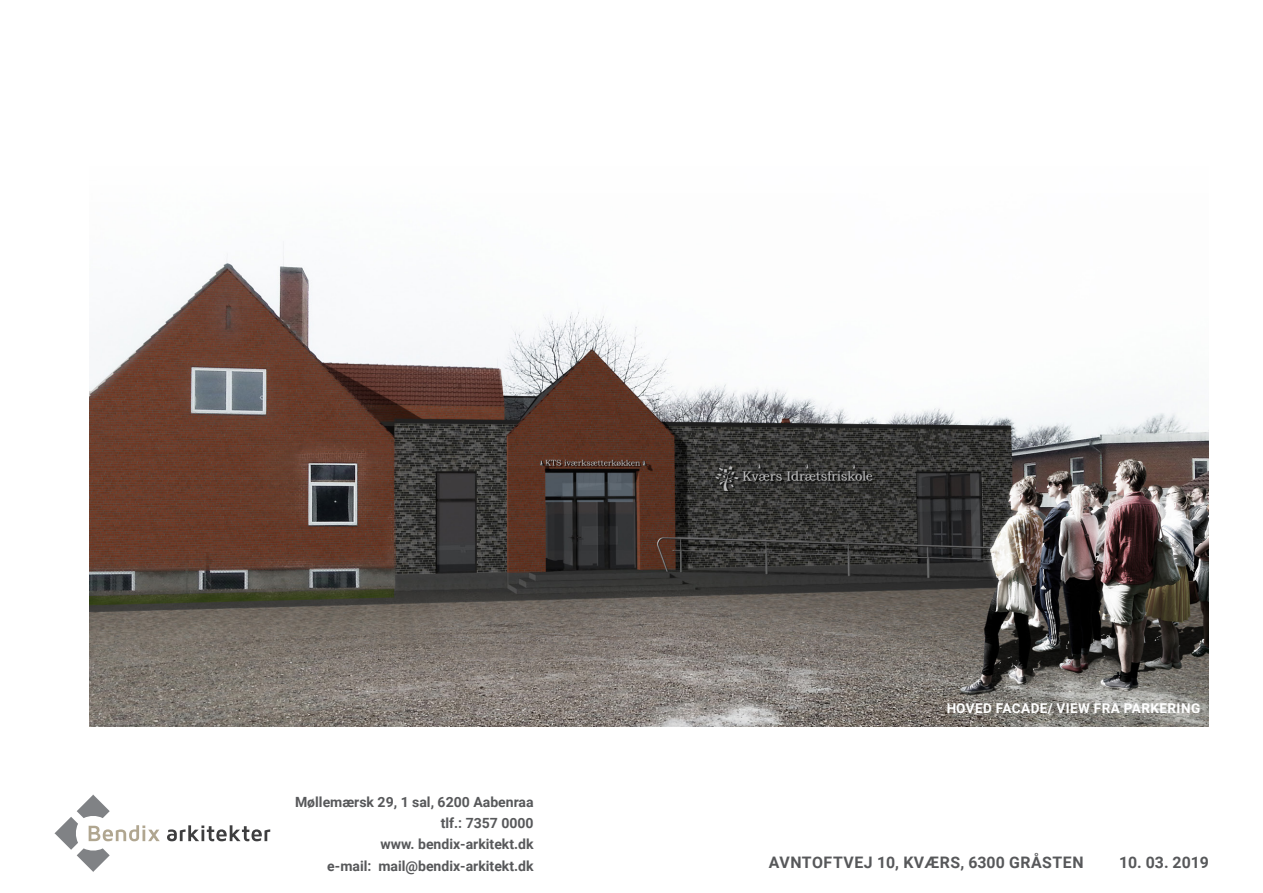
<style>
.page{position:relative;width:1263px;height:893px;background:#fff}
.page>*{position:absolute;margin:0;border:0;box-sizing:border-box;transform-origin:0 0}
.t1{font:700 15.9px "Roboto";letter-spacing:.03em;color:#57585a}
.t2{font:700 14.1px/21.5px "Roboto";color:#57585a;text-align:right}
.t3{font:700 13.5px "Roboto";letter-spacing:.035em;color:#fff}
</style>
<div class="page">
<svg style="left:55px;top:795px;width:105px;height:77px"></svg>
<svg style="left:167px;top:825px;width:103px;height:16px"></svg>
<img style="left:89px;top:241px;width:1120px;height:485px">
<p class="t2" style="left:295px;top:790px;width:240px">Møllemærsk 29, 1 sal, 6200 Aabenraa tlf.: 7357 0000<br>www. bendix-arkitekt.dk<br>e-mail: mail@bendix-arkitekt.dk</p>
<p class="t3" style="left:946px;top:698px;width:256px">HOVED FACADE/ VIEW FRA PARKERING</p>
<p class="t1" style="left:769px;top:851px;width:316px">AVNTOFTVEJ 10, KVÆRS, 6300 GRÅSTEN</p>
<p class="t1" style="left:1119px;top:851px;width:91px">10. 03. 2019</p>
</div>
